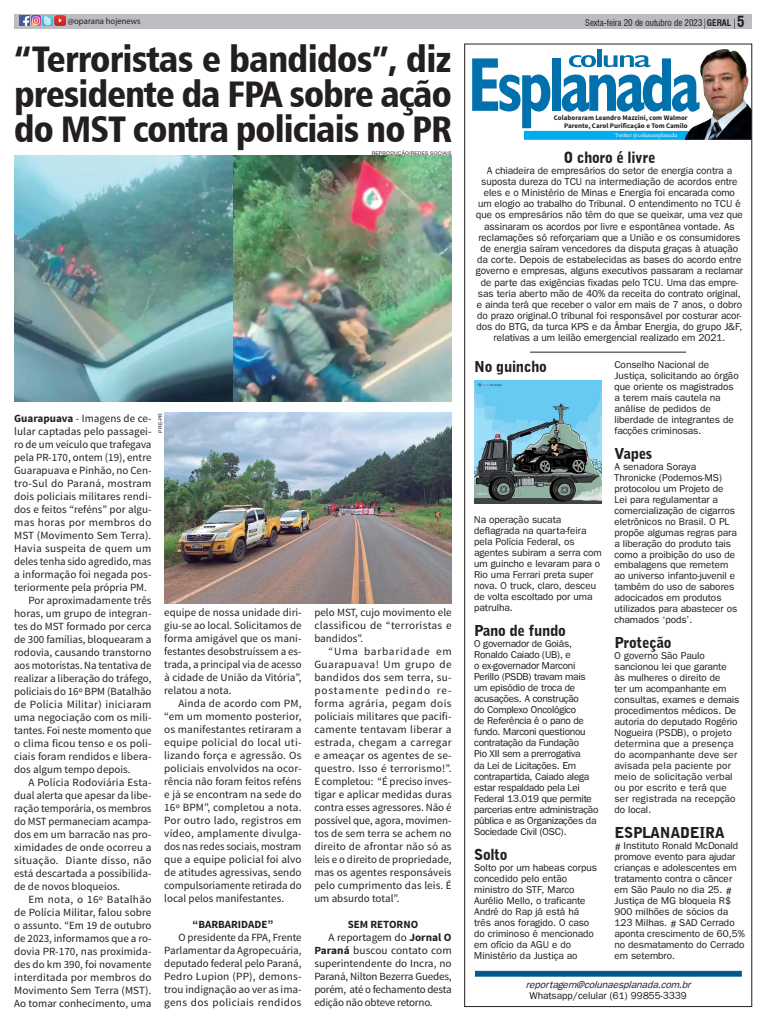
<style>
.page{position:relative;width:766px;height:1021px;background:#fff}
.page>*{position:absolute;margin:0;border:0;box-sizing:border-box;transform-origin:0 0}
.t1{font:700 condensed 76.7px "Humanist 521 BT";letter-spacing:-.06em;color:#0071ad;scale:.87 1}
.TITULO_ESSE_1{font:37px "Humanist 777 BT Black Condensed B";letter-spacing:-.025em;color:#231f20}
.t2{font:condensed 25.6px "Humanist 521 BT";letter-spacing:-.06em;color:#0071ad;scale:2.08 1}
.Título_Colunas{font:900 15.2px "Bell Gothic BT";letter-spacing:-.02em;color:#231f20}
.Título_Colunas-2{font:900 15px "Bell Gothic BT";letter-spacing:-.02em;color:#231f20}
.t3{font:700 condensed 15px "Swiss 721 BT";color:#231f20}
.TEXTO_ESSE{font:11px/13px "Source Sans Pro";color:#231f20;text-align:justify}
.TEXTO_ESSE-2{font:700 11px "Source Sans Pro";color:#231f20}
.Texto_Colunas{font:10.2px/11.2px "Franklin Gothic";color:#231f20;text-align:center}
.Texto_Colunas-2{font:10px/11px "Franklin Gothic";color:#231f20}
.Texto_Colunas-3{font:10px/11px "Franklin Gothic";letter-spacing:-.02em;color:#231f20}
.Texto_Colunas-4{font:italic 10px "Franklin Gothic";color:#231f20}
.Texto_Colunas-5{font:10px/11px "Franklin Gothic";letter-spacing:.02em;color:#231f20}
.t4{font:condensed 9px "Swiss 721 BT";color:#231f20}
.t5{font:9px "Myriad Pro";color:#231f20;scale:.96 1}
.TEXTO_ESSE-3{font:700 7px/8px "Source Sans Pro";color:#231f20;text-align:right}
.t6{font:6px "Minion Pro";letter-spacing:-.005em;color:#fff}
.Crédito{font:5px "Arial";letter-spacing:.035em;color:#231f20}
.s1{font-weight:700}
</style>
<div class="page">
<div style="left:14px;top:14px;width:737px;height:15px;background:#bcbdc0"></div>
<svg style="left:20px;top:16px;width:45px;height:10px"></svg>
<svg style="left:475px;top:970px;width:266px;height:6px;background:#247198"></svg>
<svg style="left:530px;top:351px;width:157px;height:2px"></svg>
<hr style="left:530px;top:351px;width:156px;height:1px;background:#231f20">
<div style="left:523px;top:131px;width:169px;height:9px;background:#00aeef"></div>
<img style="left:684px;top:49px;width:67px;height:91px">
<img style="left:474px;top:380px;width:127px;height:123px">
<img style="left:14px;top:156px;width:437px;height:246px">
<img style="left:164px;top:412px;width:287px;height:191px">
<p class="t5" style="left:68px;top:15px;width:77px">@oparana hojenews</p>
<p class="t4" style="left:585px;top:18px;width:147px">Sexta-feira 20 de outubro de 2023 <span class="s1">GERAL</span></p>
<p class="t3" style="left:736px;top:13px;width:9px">5</p>
<p class="TITULO_ESSE_1" style="left:14px;top:35px;width:438px">“Terroristas e bandidos”, diz</p>
<p class="TITULO_ESSE_1" style="left:14px;top:70px;width:439px">presidente da FPA sobre ação</p>
<p class="TITULO_ESSE_1" style="left:14px;top:105px;width:439px">do MST contra policiais no PR</p>
<p class="Crédito" style="left:371px;top:149px;width:81px">REPRODUÇÃO/REDES SOCIAIS</p>
<p class="Crédito" style="left:157px;top:432px;width:21px;rotate:-90deg">PRE-PR</p>
<p class="TEXTO_ESSE" style="left:14px;top:412px;width:139px"><span class="s1">Guarapuava</span> - Imagens de ce&shy;lular captadas pelo passagei&shy;ro de um veículo que trafegava pela PR-170, ontem (19), entre Guarapuava e Pinhão, no Cen&shy;tro-Sul do Paraná, mostram dois policiais militares rendi&shy;dos e feitos “reféns” por algu&shy;mas horas por membros do MST (Movimento Sem Terra).<br>Havia suspeita de quem um deles tenha sido agredido, mas a informação foi negada pos&shy;teriormente pela própria PM.</p>
<p class="TEXTO_ESSE" style="left:14px;top:594px;width:139px;text-indent:14px">Por aproximadamente três horas, um grupo de integran&shy;tes do MST formado por cerca de 300 famílias, bloquearam a rodovia, causando transtorno aos motoristas. Na tentativa de realizar a liberação do tráfego, policiais do 16º BPM (Batalhão de Polícia Militar) iniciaram uma negociação com os mili&shy;tantes. Foi neste momento que o clima ficou tenso e os poli&shy;ciais foram rendidos e libera&shy;dos algum tempo depois.</p>
<p class="TEXTO_ESSE" style="left:14px;top:776px;width:139px;text-indent:14px">A Polícia Rodoviária Esta&shy;dual alerta que apesar da libe&shy;ração temporária, os membros do MST permaneciam acampa&shy;dos em um barracão nas pro&shy;ximidades de onde ocorreu a situação. Diante disso, não está descartada a possibilida&shy;de de novos bloqueios.</p>
<p class="TEXTO_ESSE" style="left:14px;top:893px;width:139px;text-indent:14px">Em nota, o 16º Batalhão de Polícia Militar, falou sobre o assunto. “Em 19 de outubro de 2023, informamos que a ro&shy;dovia PR-170, nas proximida&shy;des do km 390, foi novamente interditada por membros do Movimento Sem Terra (MST).<br>Ao tomar conhecimento, uma</p>
<p class="TEXTO_ESSE" style="left:164px;top:606px;width:139px">equipe de nossa unidade diri&shy;giu-se ao local. Solicitamos de forma amigável que os mani&shy;festantes desobstruíssem a es&shy;trada, a principal via de acesso à cidade de União da Vitória”, relatou a nota.</p>
<p class="TEXTO_ESSE" style="left:164px;top:697px;width:139px;text-indent:14px">Ainda de acordo com PM, “em um momento posterior, os manifestantes retiraram a equipe policial do local uti&shy;lizando força e agressão. Os policiais envolvidos na ocor&shy;rência não foram feitos reféns e já se encontram na sede do 16º BPM”, completou a nota.<br>Por outro lado, registros em vídeo, amplamente divulga&shy;dos nas redes sociais, mostram que a equipe policial foi alvo de atitudes agressivas, sendo compulsoriamente retirada do local pelos manifestantes.</p>
<p class="TEXTO_ESSE-2" style="left:192px;top:917px;width:82px">“BARBARIDADE”</p>
<p class="TEXTO_ESSE" style="left:164px;top:931px;width:139px;text-indent:14px">O presidente da FPA, Frente Parlamentar da Agropecuária, deputado federal pelo Paraná, Pedro Lupion (PP), demons&shy;trou indignação ao ver as ima&shy;gens dos policiais rendidos</p>
<p class="TEXTO_ESSE" style="left:314px;top:606px;width:139px">pelo MST, cujo movimento ele classificou de “terroristas e bandidos”.</p>
<p class="TEXTO_ESSE" style="left:314px;top:645px;width:139px;text-indent:14px">“Uma barbaridade em Guarapuava! Um grupo de bandidos dos sem terra, su&shy;postamente pedindo re&shy;forma agrária, pegam dois policiais militares que pacifi&shy;camente tentavam liberar a estrada, chegam a carregar e ameaçar os agentes de se&shy;questro. Isso é terrorismo!”.<br>E completou: “É preciso inves&shy;tigar e aplicar medidas duras contra esses agressores. Não é possível que, agora, movimen&shy;tos de sem terra se achem no direito de afrontar não só as leis e o direito de propriedade, mas os agentes responsáveis pelo cumprimento das leis. É um absurdo total”.</p>
<p class="TEXTO_ESSE-2" style="left:347px;top:917px;width:72px">SEM RETORNO</p>
<p class="TEXTO_ESSE" style="left:314px;top:931px;width:139px;text-indent:14px">A reportagem do <span class="s1">Jornal O Paraná</span> buscou contato com superintendente do Incra, no Paraná, Nilton Bezerra Guedes, porém, até o fechamento desta edição não obteve retorno.</p>
<p class="t2" style="left:567px;top:44px;width:42px">coluna</p>
<p class="t1" style="left:468px;top:37px;width:268px">Esplanada</p>
<p class="t6" style="left:614px;top:131px;width:64px">Twitter @colunaesplanada</p>
<p class="TEXTO_ESSE-3" style="left:553px;top:114px;width:135px">Colaboraram Leandro Mazzini, com Walmor<br>Parente, Carol Purificação e Tom Camilo</p>
<p class="Título_Colunas" style="left:563px;top:148px;width:94px">O choro é livre</p>
<p class="Texto_Colunas" style="left:476px;top:164px;width:268px">A chiadeira de empresários do setor de energia contra a suposta dureza do TCU na intermediação de acordos entre eles e o Ministério de Minas e Energia foi encarada como um elogio ao trabalho do Tribunal. O entendimento no TCU é que os empresários não têm do que se queixar, uma vez que assinaram os acordos por livre e espontânea vontade. As reclamações só reforçariam que a União e os consumidores de energia saíram vencedores da disputa graças à atuação da corte. Depois de estabelecidas as bases do acordo entre governo e empresas, alguns executivos passaram a reclamar de parte das exigências fixadas pelo TCU. Uma das empre&shy;sas teria aberto mão de 40% da receita do contrato original, e ainda terá que receber o valor em mais de 7 anos, o dobro do prazo original.O tribunal foi responsável por costurar acor&shy;dos do BTG, da turca KPS e da Âmbar Energia, do grupo J&amp;F, relativas a um leilão emergencial realizado em 2021.</p>
<p class="Texto_Colunas-2" style="left:614px;top:359px;width:126px">Conselho Nacional de<br>Justiça, solicitando ao órgão que oriente os magistrados a terem mais cautela na análise de pedidos de liberdade de integrantes de facções criminosas.</p>
<p class="Título_Colunas-2" style="left:614px;top:444px;width:39px">Vapes</p>
<p class="Texto_Colunas-2" style="left:614px;top:460px;width:124px">A senadora Soraya<br>Thronicke (Podemos-MS) protocolou um Projeto de<br>Lei para regulamentar a comercialização de cigarros eletrônicos no Brasil. O PL propõe algumas regras para a liberação do produto tais como a proibição do uso de embalagens que remetem ao universo infanto-juvenil e também do uso de sabores adocicados em produtos utilizados para abastecer os chamados ‘pods’.</p>
<p class="Título_Colunas-2" style="left:614px;top:633px;width:58px">Proteção</p>
<p class="Texto_Colunas-2" style="left:614px;top:650px;width:126px">O governo São Paulo sancionou lei que garante às mulheres o direito de<br>ter um acompanhante em consultas, exames e demais procedimentos médicos. De autoria do deputado Rogério<br>Nogueira (PSDB), o projeto determina que a presença do acompanhante deve ser avisada pela paciente por meio de solicitação verbal ou por escrito e terá que</p>
<p class="Texto_Colunas-5" style="left:614px;top:792px;width:123px">ser registrada na recepção do local.</p>
<p class="Título_Colunas-2" style="left:614px;top:823px;width:112px">ESPLANADEIRA</p>
<p class="Texto_Colunas-2" style="left:614px;top:839px;width:132px"># Instituto Ronald McDonald promove evento para ajudar crianças e adolescentes em tratamento contra o câncer em São Paulo no dia 25. #<br>Justiça de MG bloqueia R$<br>900 milhões de sócios da<br>123 Milhas. # SAD Cerrado aponta crescimento de 60,5% no desmatamento do Cerrado em setembro.</p>
<p class="Título_Colunas-2" style="left:474px;top:357px;width:74px">No guincho</p>
<p class="Texto_Colunas-2" style="left:474px;top:514px;width:129px">Na operação sucata deflagrada na quarta-feira pela Polícia Federal, os agentes subiram a serra com um guincho e levaram para o<br>Rio uma Ferrari preta super nova. O truck, claro, desceu de volta escoltado por uma patrulha.</p>
<p class="Título_Colunas-2" style="left:474px;top:621px;width:93px">Pano de fundo</p>
<p class="Texto_Colunas-3" style="left:474px;top:638px;width:126px">O governador de Goiás,<br>Ronaldo Caiado (UB), e<br>o ex-governador Marconi<br>Perillo (PSDB) travam mais um episódio de troca de acusações. A construção<br>do Complexo Oncológico<br>de Referência é o pano de fundo. Marconi questionou contratação da Fundação<br>Pio XII sem a prerrogativa<br>da Lei de Licitações. Em contrapartida, Caiado alega estar respaldado pela Lei<br>Federal 13.019 que permite parcerias entre administração pública e as Organizações da<br>Sociedade Civil (OSC).</p>
<p class="Título_Colunas-2" style="left:474px;top:844px;width:35px">Solto</p>
<p class="Texto_Colunas-2" style="left:474px;top:861px;width:124px">Solto por um habeas corpus concedido pelo então ministro do STF, Marco<br>Aurélio Mello, o traficante<br>André do Rap já está há três anos foragido. O caso do criminoso é mencionado em ofício da AGU e do<br>Ministério da Justiça ao</p>
<p class="Texto_Colunas-4" style="left:525px;top:978px;width:166px">reportagem@colunaesplanada.com.br</p>
<p class="Texto_Colunas-2" style="left:529px;top:989px;width:158px">Whatsapp/celular (61) 99855-3339</p>
</div>
